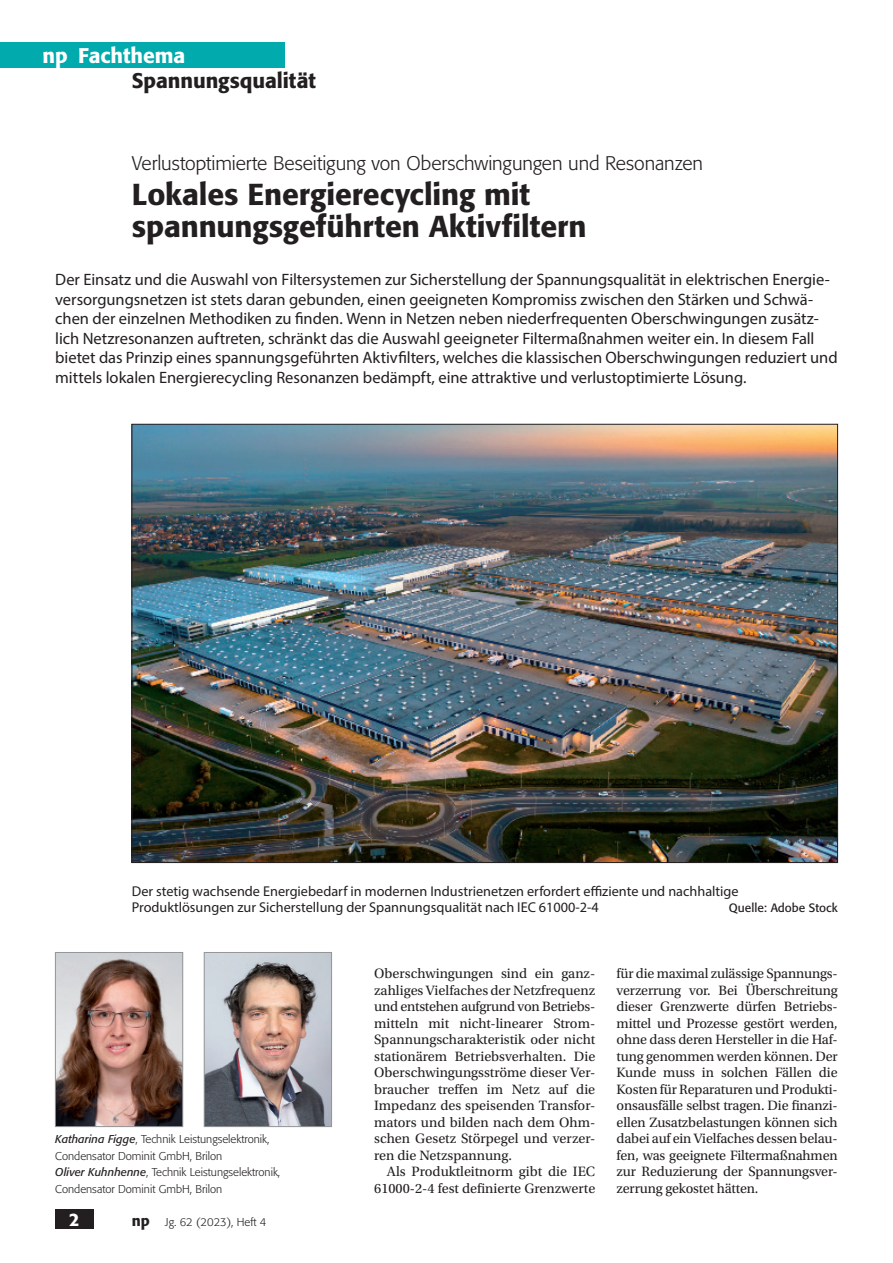
<style>
.page{position:relative;width:893px;height:1263px;background:#fff}
.page>*{position:absolute;margin:0;border:0;box-sizing:border-box;transform-origin:0 0}
.Überschrift_FB{font:500 30px/31.5px "Formata BQ";letter-spacing:-.005em;color:#231f20}
.t1{font:500 21px "Formata BQ";letter-spacing:-.005em;color:#231f20}
.t2{font:500 21px "Formata BQ";letter-spacing:-.005em;color:#fff}
.Dachzeile_FB{font:300 19.5px "Formata BQ";letter-spacing:-.005em;color:#231f20}
.t3{font:500 18px "Formata BQ";color:#fff}
.Vorspann_FT{font:16.5px/19.5px "Myriad Pro";letter-spacing:-.005em;color:#231f20}
.Fließtext_FB{font:14.25px/16.5px "Utopia Std";color:#231f20;text-align:right}
.Fließtext_FB_ohne_Ei{font:14.25px/16.5px "Utopia Std";color:#231f20;text-align:justify}
.Bildunterschrift{font:14.25px/16.5px "Myriad Pro";color:#231f20}
.Bildunterschrift-2{font:12px "Formata BQ";color:#231f20}
.Autortext{font:300 11.25px/16.5px "Formata BQ";color:#231f20}
.s1{font-weight:400;font-style:italic}
.s2{font-weight:500;font-size:15px}
</style>
<div class="page">
<div style="left:55px;top:1210px;width:39px;height:19px;background:#231f20"></div>
<div style="left:0;top:43px;width:285px;height:25px;background:#00aaad"></div>
<img style="left:57px;top:954px;width:124px;height:171px">
<div style="left:55px;top:952px;width:128px;height:175px;border:1px solid #939598"></div>
<img style="left:206px;top:954px;width:124px;height:171px">
<div style="left:204px;top:952px;width:128px;height:175px;border:1px solid #939598"></div>
<img style="left:134px;top:426px;width:702px;height:435px">
<p class="t2" style="left:43px;top:42px;width:144px">np Fachthema</p>
<p class="t1" style="left:132px;top:68px;width:186px">Spannungsqualität</p>
<p class="Dachzeile_FB" style="left:132px;top:151px;width:573px">Verlustoptimierte Beseitigung von Oberschwingungen und Resonanzen</p>
<p class="Überschrift_FB" style="left:132px;top:179px;width:456px">Lokales Energierecycling mit spannungsgeführten Aktivfiltern</p>
<p class="Vorspann_FT" style="left:55px;top:270px;width:784px">Der Einsatz und die Auswahl von Filtersystemen zur Sicherstellung der Spannungsqualität in elektrischen Energie&shy;versorgungsnetzen ist stets daran gebunden, einen geeigneten Kompromiss zwischen den Stärken und Schwä&shy;chen der einzelnen Methodiken zu finden. Wenn in Netzen neben niederfrequenten Oberschwingungen zusätz&shy;lich Netzresonanzen auftreten, schränkt das die Auswahl geeigneter Filtermaßnahmen weiter ein. In diesem Fall bietet das Prinzip eines spannungsgeführten Aktivfilters, welches die klassischen Oberschwingungen reduziert und mittels lokalen Energierecycling Resonanzen bedämpft, eine attraktive und verlustoptimierte Lösung.</p>
<p class="Bildunterschrift" style="left:132px;top:882px;width:608px">Der stetig wachsende Energiebedarf in modernen Industrienetzen erfordert effiziente und nachhaltige<br>Produktlösungen zur Sicherstellung der Spannungsqualität nach IEC 61000-2-4</p>
<p class="Bildunterschrift-2" style="left:729px;top:901px;width:110px">Quelle: Adobe Stock</p>
<p class="Autortext" style="left:55px;top:1131px;width:216px"><span class="s1">Katharina Figge</span>, Technik Leistungselektronik,<br>Condensator Dominit GmbH, Brilon</p>
<p class="Autortext" style="left:55px;top:1164px;width:227px"><span class="s1">Oliver Kuhnhenne</span>, Technik Leistungselektronik,<br>Condensator Dominit GmbH, Brilon</p>
<p class="t3" style="left:69px;top:1208px;width:12px">2</p>
<p class="Autortext" style="left:132px;top:1213px;width:136px"><span class="s2">np</span> Jg. 62 (2023), Heft 4</p>
<p class="Fließtext_FB_ohne_Ei" style="left:374px;top:965px;width:223px">Oberschwingungen sind ein ganz&shy;zahliges Vielfaches der Netzfrequenz und entstehen aufgrund von Betriebs&shy;mitteln mit nicht-linearer Strom-Spannungscharakteristik oder nicht stationärem Betriebsverhalten. Die Oberschwingungsströme dieser Ver&shy;braucher treffen im Netz auf die Impedanz des speisenden Transfor&shy;mators und bilden nach dem Ohm&shy;schen Gesetz Störpegel und verzer&shy;ren die Netzspannung.</p>
<p class="Fließtext_FB" style="left:374px;top:1163px;width:223px">Als Produktleitnorm gibt die IEC<br>61000-2-4 fest definierte Grenzwerte</p>
<p class="Fließtext_FB" style="left:617px;top:965px;width:223px;text-align:justify">für die maximal zulässige Spannungs&shy;verzerrung vor. Bei Überschreitung dieser Grenzwerte dürfen Betriebs&shy;mittel und Prozesse gestört werden, ohne dass deren Hersteller in die Haf&shy;tung genommen werden können. Der Kunde muss in solchen Fällen die Kosten für Reparaturen und Produkti&shy;onsausfälle selbst tragen. Die finanzi&shy;ellen Zusatzbelastungen können sich dabei auf ein Vielfaches dessen belau&shy;fen, was geeignete Filtermaßnahmen zur Reduzierung der Spannungsver&shy;zerrung gekostet hätten.</p>
</div>
